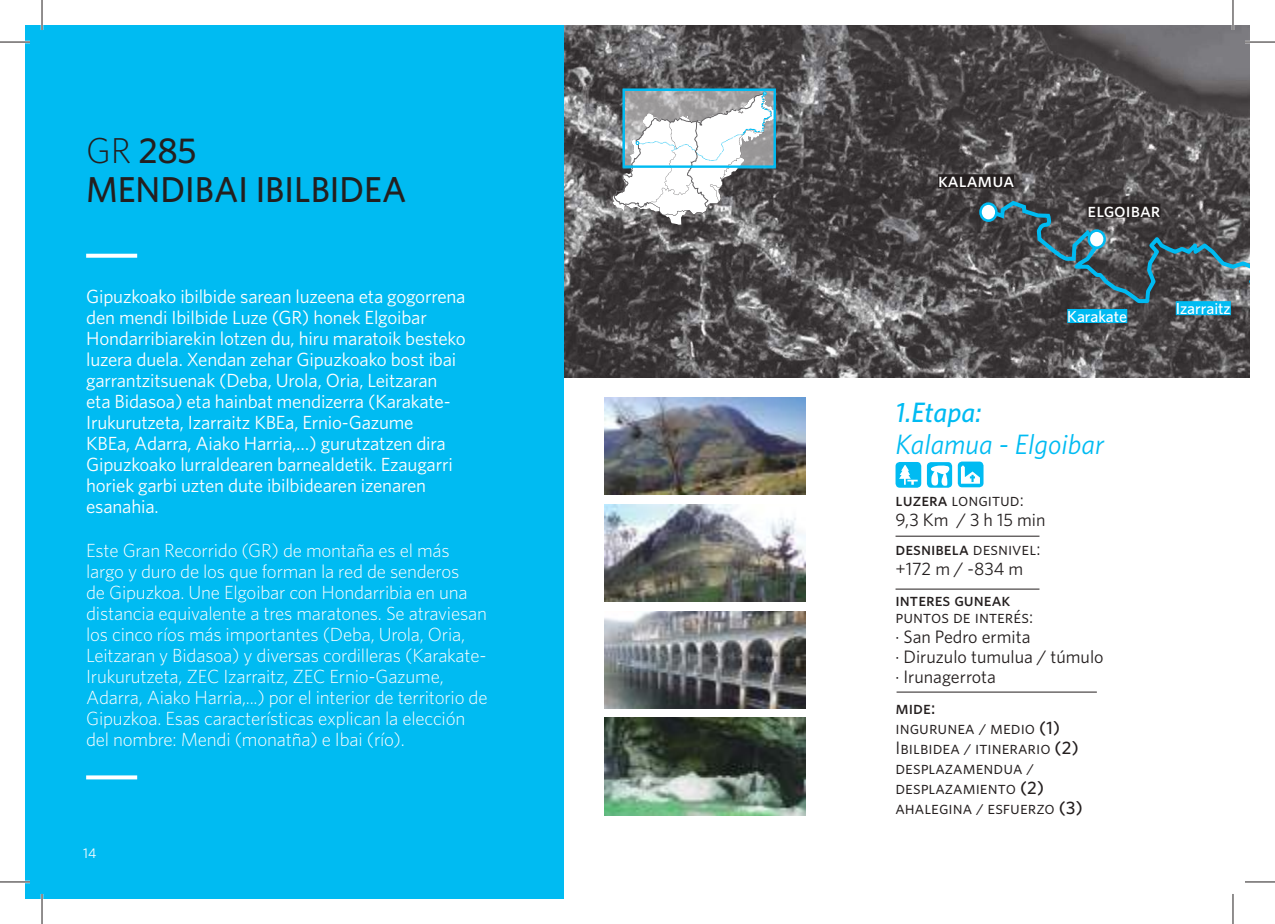
<style>
.page{position:relative;width:1275px;height:924px;background:#fff}
.page>*{position:absolute;margin:0;border:0;box-sizing:border-box;transform-origin:0 0}
.t1{font:500 36px/39.8px "Whitney HTF";color:#241f1f}
.t2{font:italic 28px "Whitney HTF";color:#00bbf2}
.t3{font:italic 500 28px "Whitney HTF";color:#00bbf2}
.t4{font:20px "Whitney HTF Medium SC";color:#fff}
.t5{font:300 19px/21px "Whitney HTF";letter-spacing:-.01em;color:#fff}
.t6{font:19px/21px "Whitney HTF";letter-spacing:-.01em;color:#fff}
.t7{font:18px/20px "Whitney HTF Book SC";color:#241f1f}
.t8{font:18px/20px "Whitney HTF";color:#241f1f}
.t9{font:18px "Whitney HTF Medium SC";color:#241f1f}
.t10{font:500 16px "Whitney HTF";color:#fff}
.t11{font:14px "Whitney HTF";color:#fff}
.s1{font-family:"Whitney HTF Light SC";font-weight:400}
.s2{font-family:"Whitney HTF Medium SC"}
.s3{font-family:"Whitney HTF Book SC"}
.s4{font-family:"Whitney HTF";font-weight:500}
</style>
<div class="page">
<img style="left:564px;top:25px;width:686px;height:352px">
<div style="left:927px;top:462px;width:25px;height:25px;background:#00bbf2;border-radius:4px"></div>
<svg style="left:931px;top:465px;width:18px;height:20px"></svg>
<hr style="left:895px;top:535px;width:144px;height:1px;background:#241f1f">
<hr style="left:895px;top:588px;width:144px;height:1px;background:#241f1f">
<hr style="left:896px;top:691px;width:200px;height:1px;background:#241f1f">
<img style="left:604px;top:397px;width:201px;height:97px">
<img style="left:604px;top:504px;width:201px;height:97px">
<img style="left:604px;top:611px;width:201px;height:97px">
<img style="left:604px;top:717px;width:201px;height:97px">
<div style="left:25px;top:25px;width:539px;height:873px;background:#00bbf2"></div>
<svg style="left:86px;top:253px;width:51px;height:4px"></svg>
<svg style="left:86px;top:775px;width:51px;height:4px"></svg>
<div style="left:895px;top:462px;width:26px;height:25px;background:#00bbf2;border-radius:4px"></div>
<svg style="left:899px;top:465px;width:18px;height:19px"></svg>
<svg style="left:957px;top:461px;width:26px;height:26px"></svg>
<svg style="left:961px;top:465px;width:19px;height:18px"></svg>
<div style="left:622px;top:89px;width:154px;height:79px;border:2px solid #00bbf2"></div>
<svg style="left:612px;top:92px;width:164px;height:133px"></svg>
<div style="left:938px;top:174px;width:76px;height:14px;background:#241f1f"></div>
<svg style="left:1066px;top:55px;width:184px;height:317px;background:#505558"></svg>
<svg style="left:984px;top:130px;width:118px;height:248px;background:#4d5256"></svg>
<div style="left:1087px;top:229px;width:19px;height:20px;background:#fff;border:3px solid #00bbf2;border-radius:50%"></div>
<div style="left:979px;top:202px;width:18px;height:20px;background:#fff;border:3px solid #00bbf2;border-radius:50%"></div>
<hr style="left:0;top:41px;width:30px;height:2px;background:#fff">
<hr style="left:1245px;top:41px;width:30px;height:2px;background:#fff">
<hr style="left:0;top:880px;width:30px;height:2px;background:#fff">
<hr style="left:41px;top:0;width:2px;height:30px;background:#fff">
<hr style="left:41px;top:893px;width:2px;height:30px;background:#fff">
<hr style="left:1231px;top:0;width:3px;height:30px;background:#fff">
<hr style="left:0;top:42px;width:30px;height:1px;background:#241f1f">
<hr style="left:1245px;top:42px;width:30px;height:1px;background:#241f1f">
<hr style="left:0;top:881px;width:30px;height:1px;background:#241f1f">
<hr style="left:1245px;top:881px;width:30px;height:1px;background:#241f1f">
<hr style="left:42px;top:0;width:1px;height:30px;background:#241f1f">
<hr style="left:42px;top:893px;width:1px;height:30px;background:#241f1f">
<hr style="left:1232px;top:0;width:1px;height:30px;background:#241f1f">
<hr style="left:1232px;top:893px;width:1px;height:30px;background:#241f1f">
<h1 class="t1" style="left:86px;top:129px;width:322px"><span class="s1">GR</span> 285<br>MENDIBAI IBILBIDEA</h1>
<p class="t6" style="left:86px;top:285px;width:381px">Gipuzkoako ibilbide sarean luzeena eta gogorrena den mendi Ibilbide Luze (GR) honek Elgoibar Hondarribiarekin lotzen du, hiru maratoik besteko luzera duela. Xendan zehar Gipuzkoako bost ibai garrantzitsuenak (Deba, Urola, Oria, Leitzaran eta Bidasoa) eta hainbat mendizerra (Karakate-Irukurutzeta, Izarraitz KBEa, Ernio-Gazume<br>KBEa, Adarra, Aiako Harria,…) gurutzatzen dira Gipuzkoako lurraldearen barnealdetik. Ezaugarri horiek garbi uzten dute ibilbidearen izenaren esanahia.</p>
<p class="t5" style="left:86px;top:539px;width:403px">Este Gran Recorrido (GR) de montaña es el más largo y duro de los que forman la red de senderos<br>de Gipuzkoa. Une Elgoibar con Hondarribia en una distancia equivalente a tres maratones. Se atraviesan los cinco ríos más importantes (Deba, Urola, Oria, Leitzaran y Bidasoa) y diversas cordilleras (Karakate-Irukurutzeta, ZEC Izarraitz, ZEC Ernio-Gazume, Adarra, Aiako Harria,...) por el interior de territorio de Gipuzkoa. Esas características explican la elección del nombre: Mendi (monatña) e Ibai (río).</p>
<p class="t11" style="left:83px;top:844px;width:15px">14</p>
<p class="t4" style="left:938px;top:168px;width:78px">kalamua</p>
<p class="t4" style="left:1087px;top:198px;width:74px">elgoibar</p>
<p class="t10" style="left:1067px;top:306px;width:61px">Karakate</p>
<h2 class="t3" style="left:895px;top:395px;width:88px">1.Etapa:</h2>
<h2 class="t2" style="left:895px;top:427px;width:210px">Kalamua - Elgoibar</h2>
<p class="t7" style="left:895px;top:489px;width:130px"><span class="s2">luzera</span> longitud:</p>
<p class="t8" style="left:895px;top:509px;width:151px">9,3 Km / 3 h 15 min</p>
<p class="t9" style="left:895px;top:538px;width:146px">desnibela <span class="s3">desnivel:</span></p>
<p class="t8" style="left:895px;top:558px;width:129px">+172 m / -834 m</p>
<p class="t9" style="left:895px;top:589px;width:116px">interes guneak</p>
<p class="t7" style="left:895px;top:605px;width:139px">puntos de interés:</p>
<p class="t8" style="left:895px;top:625px;width:210px">· San Pedro ermita<br>· Diruzulo tumulua / túmulo · Irunagerrota</p>
<p class="t9" style="left:895px;top:696px;width:41px">mide:</p>
<p class="t7" style="left:895px;top:717px;width:189px">ingurunea / medio <span class="s4">(1)<br></span>Ibilbidea / itinerario <span class="s4">(2) </span>desplazamendua / desplazamiento <span class="s4">(2) </span>ahalegina / esfuerzo <span class="s4">(3)</span></p>
<p class="t10" style="left:1175px;top:299px;width:57px">Izarraitz</p>
</div>
